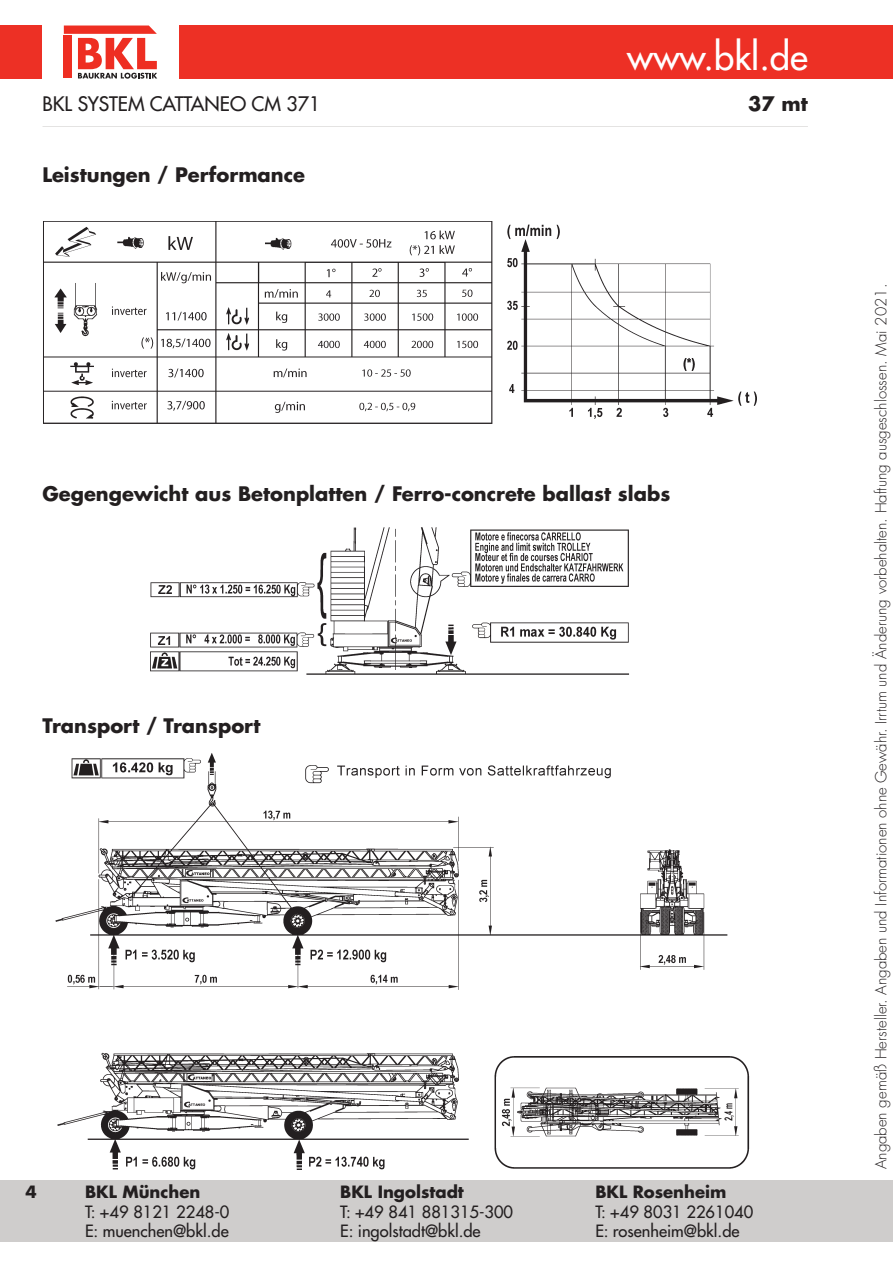
<style>
.page{position:relative;width:893px;height:1263px;background:#fff}
.page>*{position:absolute;margin:0;border:0;box-sizing:border-box;transform-origin:0 0}
.t1{font:500 36.45px "Futura LT Pro";color:#fff}
.t2{font:700 19.5px "Futura LT Pro";color:#231f20}
.t3{font:500 19.5px "Futura LT Pro";color:#231f20}
.t4{font:500 16.5px/19.5px "Futura LT Pro";color:#231f20}
.t5{font:700 16.5px "Futura LT Pro";color:#231f20}
.t6{font:300 15px "Futura LT Pro";color:#231f20}
</style>
<div class="page">
<hr style="left:43px;top:126px;width:765px;height:2px;background:#cfcdcc">
<div style="left:0;top:1180px;width:893px;height:62px;background:#cfcdcc"></div>
<div style="left:0;top:26px;width:893px;height:53px;background:#ed3025"></div>
<div style="left:43px;top:25px;width:136px;height:54px;background:#fff"></div>
<svg style="left:64px;top:26px;width:93px;height:53px"></svg>
<img style="left:43px;top:221px;width:714px;height:948px">
<div style="left:43px;top:463px;width:765px;height:60px;background:#fff"></div>
<h1 class="t1" style="left:627px;top:29px;width:182px">www.bkl.de</h1>
<h2 class="t3" style="left:43px;top:89px;width:279px">BKL SYSTEM CATTANEO CM 371</h2>
<h2 class="t2" style="left:748px;top:89px;width:61px">37 mt</h2>
<h2 class="t2" style="left:43px;top:160px;width:264px">Leistungen / Performance</h2>
<h2 class="t2" style="left:43px;top:479px;width:629px">Gegengewicht aus Betonplatten / Ferro-concrete ballast slabs</h2>
<h2 class="t2" style="left:43px;top:711px;width:220px">Transport / Transport</h2>
<p class="t5" style="left:26px;top:1179px;width:13px">4</p>
<p class="t5" style="left:85px;top:1179px;width:117px">BKL München</p>
<p class="t4" style="left:85px;top:1201px;width:146px">T: +49 8121 2248-0<br>E: muenchen@bkl.de</p>
<p class="t5" style="left:340px;top:1179px;width:125px">BKL Ingolstadt</p>
<p class="t4" style="left:340px;top:1201px;width:174px">T: +49 841 881315-300<br>E: ingolstadt@bkl.de</p>
<p class="t5" style="left:595px;top:1179px;width:133px">BKL Rosenheim</p>
<p class="t4" style="left:595px;top:1201px;width:159px">T: +49 8031 2261040<br>E: rosenheim@bkl.de</p>
<p class="t6" style="left:871px;top:1169px;width:887px;rotate:-90deg">Angaben gemäß Hersteller. Angaben und Informationen ohne Gewähr. Irrtum und Änderung vorbehalten. Haftung ausgeschlossen. Mai 2021.</p>
</div>
